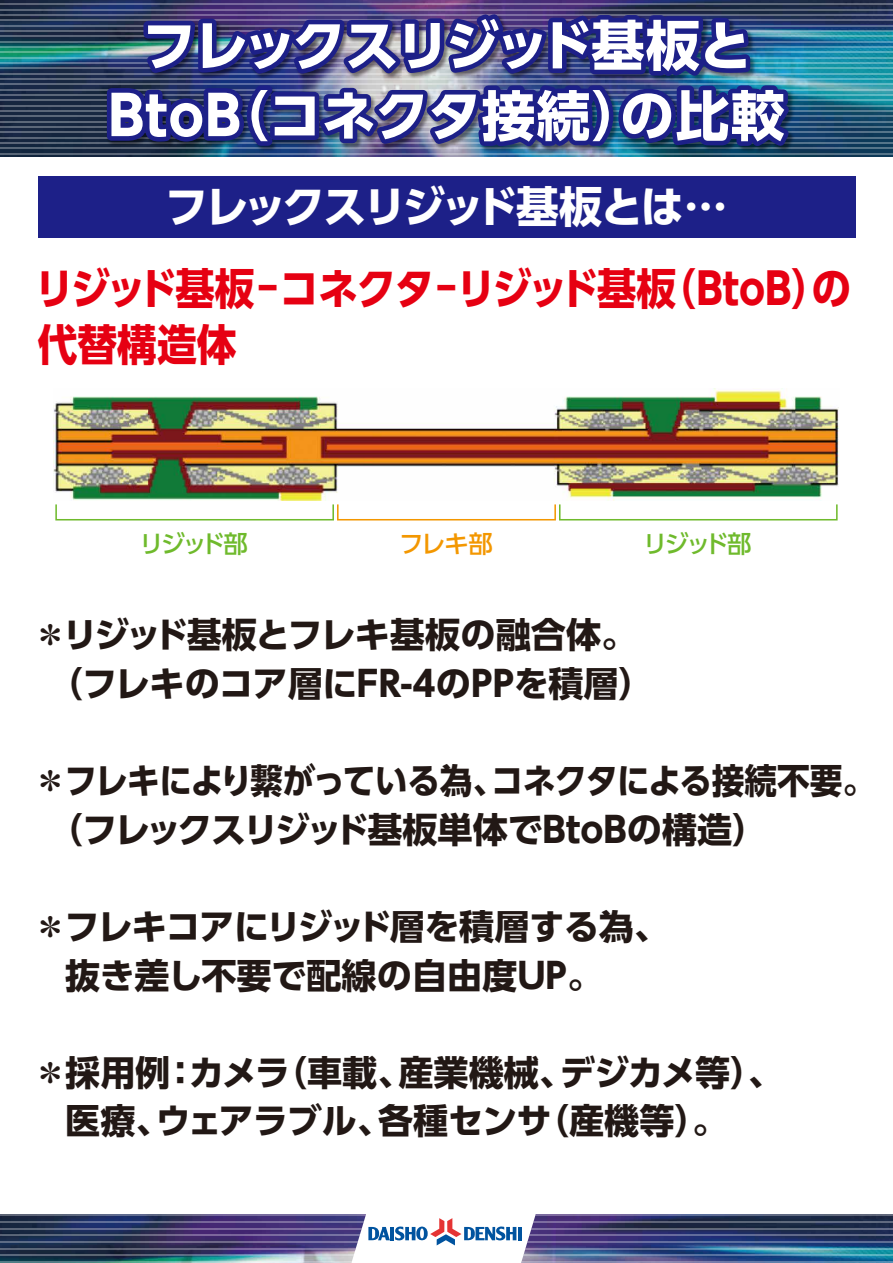
<style>
.page{position:relative;width:893px;height:1263px;background:#fff}
.page>*{position:absolute;margin:0;border:0;box-sizing:border-box;transform-origin:0 0}
.t1{font:700 54px/70.2px "UD Shin Go Pr 6 N";letter-spacing:-.015em;color:#fff;text-align:center}
.t2{font:700 43.2px/56.1px "UD Shin Go Pr 6 N";letter-spacing:-.035em;color:#e60012;scale:.92 1}
.t3{font:700 43.2px "UD Shin Go Pr 6 N";letter-spacing:-.065em;color:#fff}
.t4{font:700 35.1px/48.6px "UD Shin Go Pr 6 N";letter-spacing:-.015em;color:#221815}
.t5{font:500 24.3px "UD Shin Go Pr 6 N";letter-spacing:-.115em;color:#6fba2c}
.t6{font:500 24.3px "UD Shin Go Pr 6 N";color:#f39700}
</style>
<div class="page">
<svg style="left:0;top:0;width:893px;height:156px;background:#2e5b72"></svg>
<img style="left:0;top:1214px;width:893px;height:49px">
<img style="left:53px;top:389px;width:786px;height:112px">
<img style="left:102px;top:0;width:714px;height:157px">
<div style="left:55px;top:504px;width:279px;height:16px;border:2px solid #6fba2c"></div>
<div style="left:337px;top:504px;width:219px;height:16px;border:2px solid #f39700"></div>
<div style="left:559px;top:504px;width:279px;height:16px;border:2px solid #6fba2c"></div>
<div style="left:38px;top:176px;width:817px;height:61px;background:#1d2088"></div>
<h1 class="t1" style="left:108px;top:9px;width:678px">フレックスリジッド基板と<br>BtoB（コネクタ接続）の比較</h1>
<p class="t3" style="left:165px;top:171px;width:564px">フレックスリジッド基板とは…</p>
<p class="t2" style="left:35px;top:259px;width:889px">リジッド基板－コネクタ－リジッド基板（BtoB）の代替構造体</p>
<p class="t5" style="left:140px;top:524px;width:110px">リジッド部</p>
<p class="t6" style="left:399px;top:524px;width:95px">フレキ部</p>
<p class="t5" style="left:643px;top:524px;width:110px">リジッド部</p>
<p class="t4" style="left:33px;top:610px;width:622px;text-align:center">＊ リジッド基板とフレキ基板の融合体。（フレキのコア層にFR-4のPPを積層）</p>
<p class="t4" style="left:48px;top:756px;width:829px;text-indent:-15px">＊ フレキにより繋がっている為、コネクタによる接続不要。（フレックスリジッド基板単体でBtoBの構造）</p>
<p class="t4" style="left:65px;top:901px;width:605px;text-indent:-32px">＊ フレキコアにリジッド層を積層する為、抜き差し不要で配線の自由度UP。</p>
<p class="t4" style="left:65px;top:1047px;width:719px;text-indent:-32px">＊ 採用例：カメラ（車載、産業機械、デジカメ等）、医療、ウェアラブル、各種センサ（産機等）。</p>
</div>
